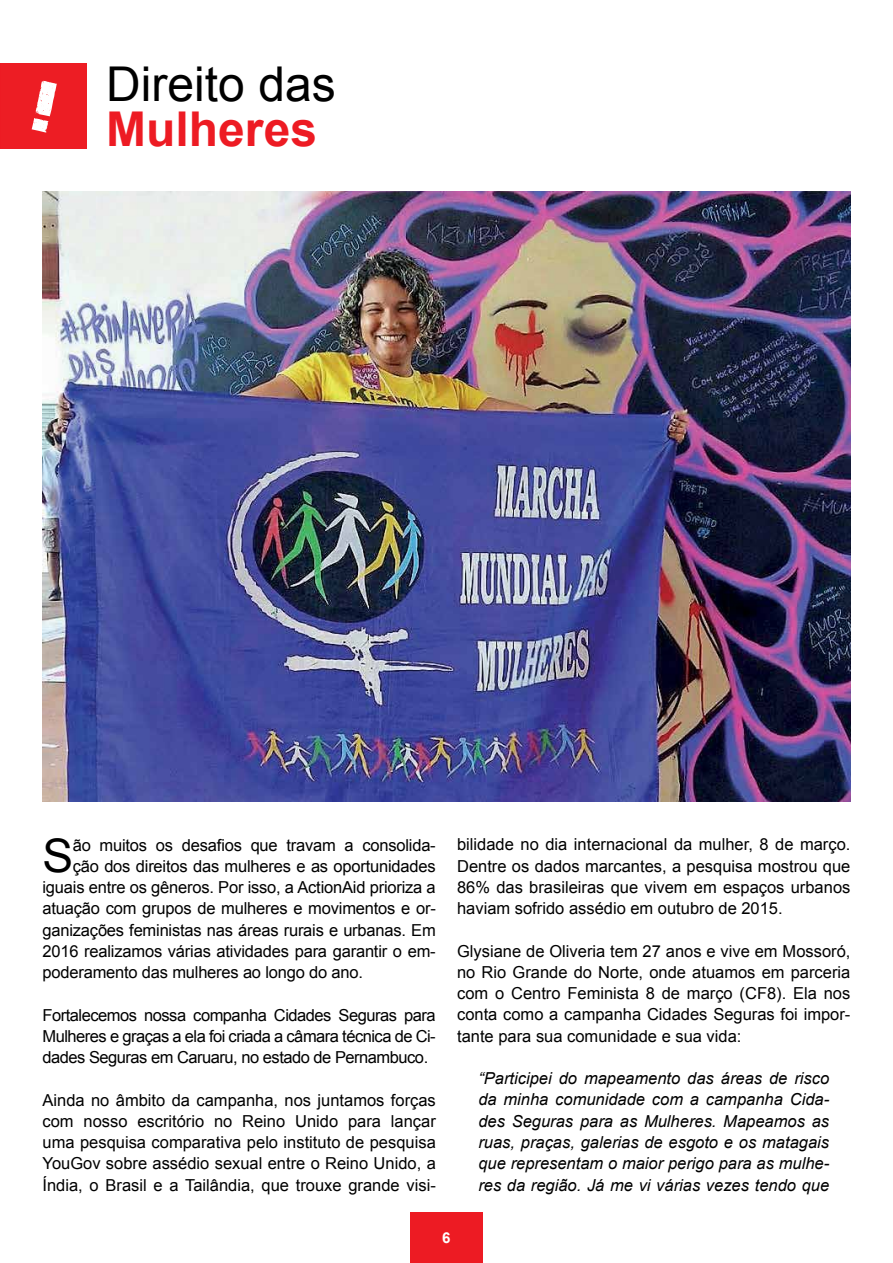
<style>
.page{position:relative;width:893px;height:1263px;background:#fff}
.page>*{position:absolute;margin:0;border:0;box-sizing:border-box;transform-origin:0 0}
.t1{font:48px "Arial";color:#000}
.t2{font:700 48px "Arial";color:#ed1b23}
.t3{font:46.2px "Arial";color:#000}
.t4{font:16.5px/21.3px "Arial";letter-spacing:-.01em;color:#000;text-align:justify}
.t5{font:italic 16.5px/21.3px "Arial";color:#000;text-align:justify}
.t6{font:700 15px "Arial";color:#fff}
</style>
<div class="page">
<div style="left:410px;top:1212px;width:72px;height:51px;background:#ed1b23"></div>
<div style="left:0;top:64px;width:87px;height:85px;background:#ed1b23"></div>
<svg style="left:32px;top:81px;width:25px;height:52px"></svg>
<img style="left:43px;top:191px;width:807px;height:610px">
<h1 class="t1" style="left:106px;top:53px;width:231px">Direito das</h1>
<h1 class="t2" style="left:106px;top:97px;width:212px">Mulheres</h1>
<h2 class="t3" style="left:43px;top:825px;width:32px">S</h2>
<p class="t4" style="left:73px;top:834px;width:364px">ão muitos os desafios que travam a consolida-</p>
<p class="t4" style="left:73px;top:855px;width:364px">ção dos direitos das mulheres e as oportunidades</p>
<p class="t4" style="left:43px;top:877px;width:395px">iguais entre os gêneros. Por isso, a ActionAid prioriza a</p>
<p class="t4" style="left:43px;top:898px;width:395px">atuação com grupos de mulheres e movimentos e or-</p>
<p class="t4" style="left:43px;top:919px;width:395px">ganizações feministas nas áreas rurais e urbanas. Em</p>
<p class="t4" style="left:43px;top:940px;width:395px">2016 realizamos várias atividades para garantir o em-</p>
<p class="t4" style="left:43px;top:962px;width:322px">poderamento das mulheres ao longo do ano.</p>
<p class="t4" style="left:43px;top:1004px;width:395px">Fortalecemos nossa companha Cidades Seguras para Mulheres e graças a ela foi criada a câmara técnica de Ci&shy;dades Seguras em Caruaru, no estado de Pernambuco.</p>
<p class="t4" style="left:43px;top:1089px;width:395px">Ainda no âmbito da campanha, nos juntamos forças com nosso escritório no Reino Unido para lançar uma pesquisa comparativa pelo instituto de pesquisa YouGov sobre assédio sexual entre o Reino Unido, a Índia, o Brasil e a Tailândia, que trouxe grande visi-</p>
<p class="t4" style="left:457px;top:834px;width:395px">bilidade no dia internacional da mulher, 8 de março.<br>Dentre os dados marcantes, a pesquisa mostrou que 86% das brasileiras que vivem em espaços urbanos haviam sofrido assédio em outubro de 2015.</p>
<p class="t4" style="left:457px;top:940px;width:395px">Glysiane de Oliveria tem 27 anos e vive em Mossoró, no Rio Grande do Norte, onde atuamos em parceria com o Centro Feminista 8 de março (CF8). Ela nos conta como a campanha Cidades Seguras foi impor&shy;tante para sua comunidade e sua vida:</p>
<p class="t5" style="left:478px;top:1068px;width:352px">“Participei do mapeamento das áreas de risco da minha comunidade com a campanha Cida&shy;des Seguras para as Mulheres. Mapeamos as ruas, praças, galerias de esgoto e os matagais que representam o maior perigo para as mulhe&shy;res da região. Já me vi várias vezes tendo que</p>
<p class="t6" style="left:442px;top:1228px;width:10px">6</p>
</div>
